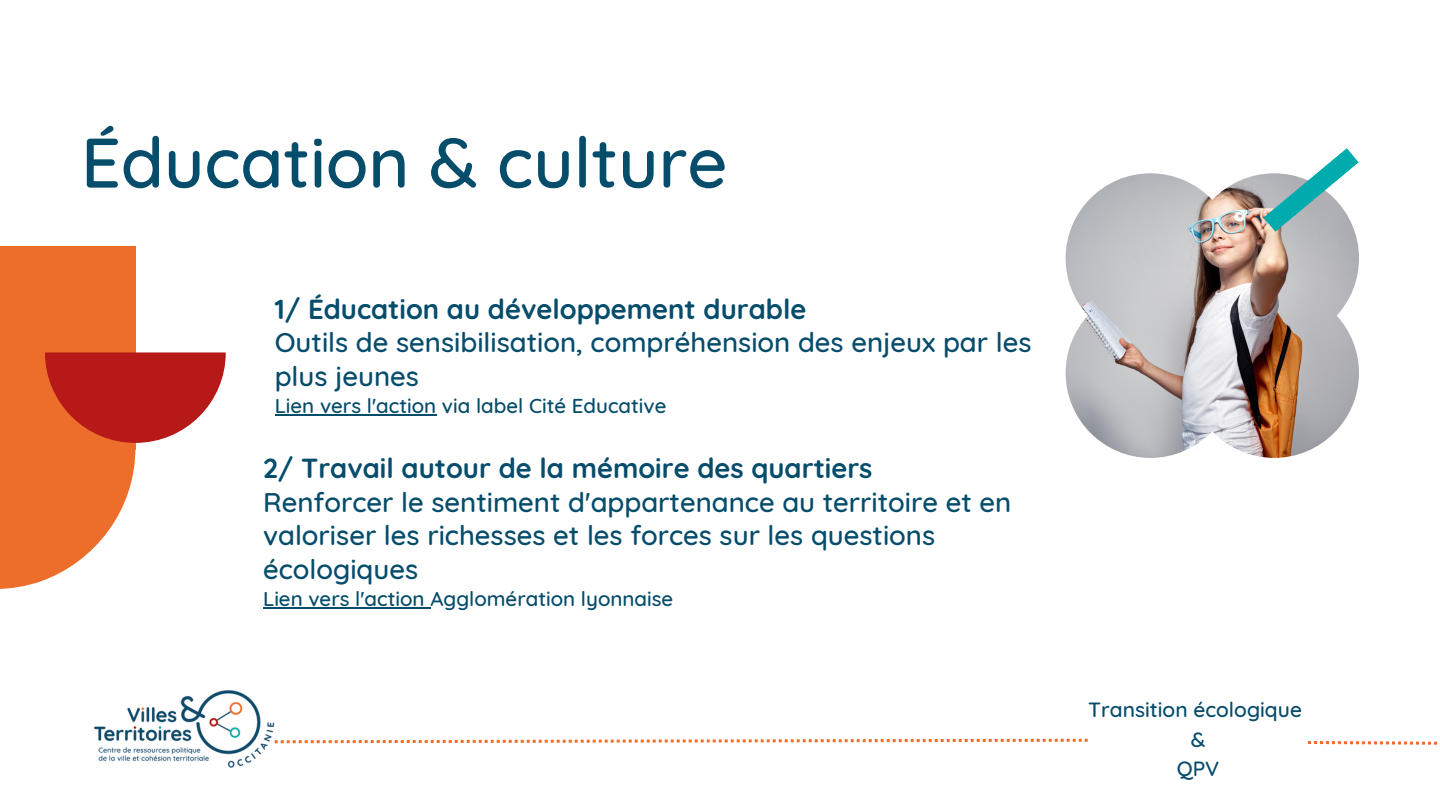
<style>
.page{position:relative;width:1440px;height:810px;background:#fff}
.page>*{position:absolute;margin:0;border:0;box-sizing:border-box;transform-origin:0 0}
.t1{font:500 70px "Quicksand";color:#064c6b}
.t2{font:500 27.5px/33.8px "Quicksand";color:#064c6b}
.t3{font:700 27.5px "Quicksand";color:#064c6b}
.t4{font:500 21px "Quicksand";color:#064c6b}
.t5{font:500 20.5px "Quicksand";color:#064c6b}
</style>
<div class="page">
<hr style="left:275px;top:415px;width:161px;height:1px;background:#064c6b">
<img style="left:1066px;top:173px;width:293px;height:285px">
<svg style="left:1263px;top:148px;width:96px;height:84px"></svg>
<div style="left:0;top:284px;width:135px;height:166px;background:#ec6e2a"></div>
<div style="left:0;top:246px;width:135px;height:40px;background:#ec6e2a"></div>
<svg style="left:0;top:352px;width:226px;height:237px"></svg>
<img style="left:94px;top:690px;width:196px;height:78px">
<svg style="left:275px;top:739px;width:813px;height:4px"></svg>
<svg style="left:1308px;top:741px;width:129px;height:4px"></svg>
<hr style="left:263px;top:608px;width:167px;height:1px;background:#064c6b">
<p class="t1" style="left:81px;top:118px;width:648px">Éducation &amp; culture</p>
<p class="t3" style="left:275px;top:291px;width:533px">1/ Éducation au développement durable</p>
<p class="t2" style="left:275px;top:325px;width:758px">Outils de sensibilisation, compréhension des enjeux par les plus jeunes</p>
<p class="t5" style="left:275px;top:393px;width:393px">Lien vers l'action via label Cité Educative</p>
<p class="t3" style="left:263px;top:450px;width:611px">2/ Travail autour de la mémoire des quartiers</p>
<p class="t2" style="left:263px;top:484px;width:750px">Renforcer le sentiment d'appartenance au territoire et en valoriser les richesses et les forces sur les questions écologiques</p>
<p class="t5" style="left:263px;top:586px;width:412px">Lien vers l'action Agglomération lyonnaise</p>
<p class="t4" style="left:1088px;top:696px;width:215px">Transition écologique</p>
<p class="t4" style="left:1191px;top:726px;width:16px">&amp;</p>
<p class="t4" style="left:1177px;top:755px;width:44px">QPV</p>
</div>
